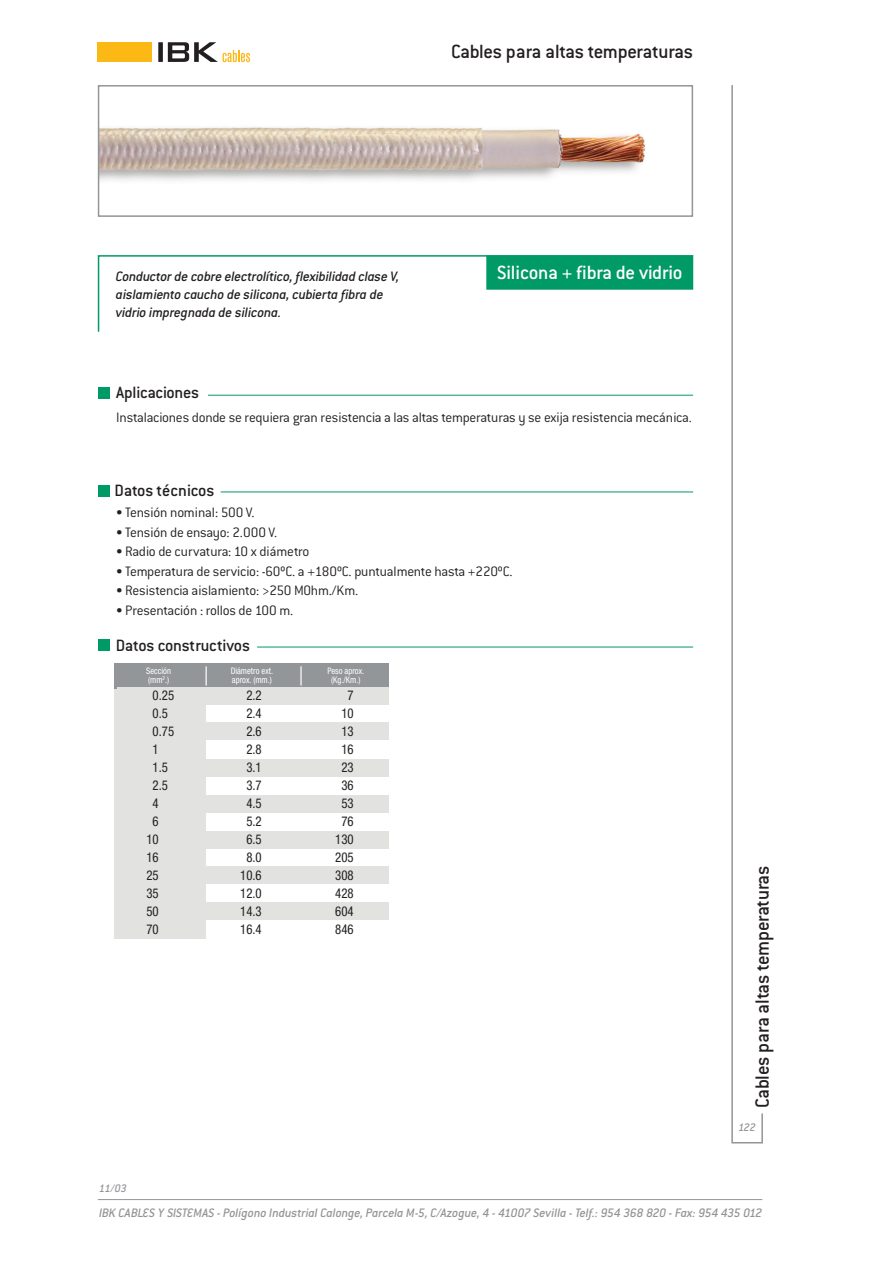
<style>
.page{position:relative;width:893px;height:1263px;background:#fff}
.page>*{position:absolute;margin:0;border:0;box-sizing:border-box;transform-origin:0 0}
.t1{font:500 21px "Conduit ITC";letter-spacing:-.015em;color:#231f20}
.t2{font:500 21px "Conduit ITC";letter-spacing:-.01em;color:#fff}
.t3{font:500 18px "Conduit ITC";letter-spacing:-.01em;color:#231f20}
.t4{font:300 15px "Conduit ITC";letter-spacing:-.015em;color:#231f20}
.t5{font:italic 500 15px/18px "Conduit ITC";letter-spacing:-.015em;color:#231f20}
.t6{font:condensed 13.5px "Helvetica Neue LT Std";color:#231f20;scale:.95 1}
.t7{font:italic 500 13.5px "Conduit ITC";letter-spacing:-.01em;color:#939598}
.t8{font:italic 500 12px "Conduit ITC";letter-spacing:-.04em;color:#939598}
.t9{font:condensed 9px "Helvetica Neue LT Std";color:#fff;scale:.95 1}
</style>
<div class="page">
<hr style="left:98px;top:1199px;width:664px;height:1px;background:#939598">
<svg style="left:731px;top:85px;width:32px;height:1059px"></svg>
<img style="left:101px;top:127px;width:545px;height:54px">
<div style="left:98px;top:85px;width:595px;height:132px;border:2px solid #939598"></div>
<div style="left:98px;top:42px;width:54px;height:20px;background:#fcb814"></div>
<svg style="left:158px;top:42px;width:92px;height:20px"></svg>
<svg style="left:97px;top:255px;width:597px;height:77px"></svg>
<div style="left:114px;top:688px;width:92px;height:251px;background:#e2e2e1"></div>
<div style="left:98px;top:639px;width:11px;height:12px;background:#009a67"></div>
<hr style="left:257px;top:647px;width:436px;height:1px;background:#009a67">
<div style="left:114px;top:663px;width:275px;height:26px;background:#929698"></div>
<div style="left:117px;top:688px;width:272px;height:17px;background:#e2e2e1"></div>
<div style="left:117px;top:722px;width:272px;height:17px;background:#e2e2e1"></div>
<div style="left:117px;top:759px;width:272px;height:17px;background:#e2e2e1"></div>
<div style="left:117px;top:796px;width:272px;height:17px;background:#e2e2e1"></div>
<div style="left:117px;top:831px;width:272px;height:17px;background:#e2e2e1"></div>
<div style="left:117px;top:866px;width:272px;height:17px;background:#e2e2e1"></div>
<div style="left:117px;top:903px;width:272px;height:17px;background:#e2e2e1"></div>
<svg style="left:206px;top:666px;width:1px;height:19px"></svg>
<svg style="left:300px;top:666px;width:2px;height:19px"></svg>
<div style="left:487px;top:256px;width:205px;height:33px;background:#009a67"></div>
<div style="left:486px;top:256px;width:207px;height:34px;border:1px solid #009a67"></div>
<hr style="left:221px;top:492px;width:472px;height:1px;background:#009a67">
<hr style="left:208px;top:395px;width:485px;height:1px;background:#009a67">
<div style="left:98px;top:485px;width:11px;height:11px;background:#009a67"></div>
<div style="left:98px;top:387px;width:11px;height:11px;background:#009a67"></div>
<h1 class="t1" style="left:451px;top:45px;width:244px">Cables para altas temperaturas</h1>
<p class="t5" style="left:116px;top:269px;width:285px">Conductor de cobre electrolítico, flexibilidad clase V, aislamiento caucho de silicona, cubierta fibra de vidrio impregnada de silicona.</p>
<p class="t3" style="left:116px;top:387px;width:85px">Aplicaciones</p>
<h1 class="t2" style="left:497px;top:266px;width:187px">Silicona + fibra de vidrio</h1>
<p class="t4" style="left:116px;top:412px;width:577px">Instalaciones donde se requiera gran resistencia a las altas temperaturas y se exija resistencia mecánica.</p>
<p class="t3" style="left:115px;top:485px;width:101px">Datos técnicos</p>
<p class="t4" style="left:116px;top:508px;width:140px">• Tensión nominal: 500 V.</p>
<p class="t4" style="left:116px;top:527px;width:163px">• Tensión de ensayo: 2.000 V.</p>
<p class="t4" style="left:116px;top:547px;width:195px">• Radio de curvatura: 10 x diámetro</p>
<p class="t4" style="left:116px;top:566px;width:398px">• Temperatura de servicio: -60ºC. a +180ºC. puntualmente hasta +220ºC.</p>
<p class="t4" style="left:116px;top:586px;width:244px">• Resistencia aislamiento: &gt;250 MOhm./Km.</p>
<p class="t4" style="left:116px;top:605px;width:179px">• Presentación : rollos de 100 m.</p>
<p class="t3" style="left:116px;top:639px;width:136px">Datos constructivos</p>
<p class="t6" style="left:153px;top:690px;width:24px">0.25</p>
<p class="t6" style="left:246px;top:690px;width:18px">2.2</p>
<p class="t6" style="left:348px;top:690px;width:8px">7</p>
<p class="t6" style="left:153px;top:708px;width:18px">0.5</p>
<p class="t6" style="left:246px;top:708px;width:18px">2.4</p>
<p class="t6" style="left:341px;top:708px;width:14px">10</p>
<p class="t6" style="left:153px;top:726px;width:24px">0.75</p>
<p class="t6" style="left:246px;top:726px;width:18px">2.6</p>
<p class="t6" style="left:341px;top:726px;width:14px">13</p>
<p class="t6" style="left:153px;top:744px;width:8px">1</p>
<p class="t6" style="left:246px;top:744px;width:18px">2.8</p>
<p class="t6" style="left:341px;top:744px;width:14px">16</p>
<p class="t6" style="left:153px;top:762px;width:18px">1.5</p>
<p class="t6" style="left:246px;top:762px;width:18px">3.1</p>
<p class="t6" style="left:341px;top:762px;width:14px">23</p>
<p class="t6" style="left:153px;top:780px;width:18px">2.5</p>
<p class="t6" style="left:246px;top:780px;width:18px">3.7</p>
<p class="t6" style="left:341px;top:780px;width:14px">36</p>
<p class="t6" style="left:153px;top:798px;width:8px">4</p>
<p class="t6" style="left:246px;top:798px;width:18px">4.5</p>
<p class="t6" style="left:341px;top:798px;width:14px">53</p>
<p class="t6" style="left:153px;top:816px;width:8px">6</p>
<p class="t6" style="left:246px;top:816px;width:18px">5.2</p>
<p class="t6" style="left:341px;top:816px;width:14px">76</p>
<p class="t6" style="left:146px;top:834px;width:14px">10</p>
<p class="t6" style="left:246px;top:834px;width:18px">6.5</p>
<p class="t6" style="left:335px;top:834px;width:21px">130</p>
<p class="t6" style="left:146px;top:852px;width:14px">16</p>
<p class="t6" style="left:246px;top:852px;width:18px">8.0</p>
<p class="t6" style="left:335px;top:852px;width:21px">205</p>
<p class="t6" style="left:146px;top:870px;width:14px">25</p>
<p class="t6" style="left:240px;top:870px;width:24px">10.6</p>
<p class="t6" style="left:335px;top:870px;width:21px">308</p>
<p class="t6" style="left:146px;top:888px;width:14px">35</p>
<p class="t6" style="left:240px;top:888px;width:24px">12.0</p>
<p class="t6" style="left:335px;top:888px;width:21px">428</p>
<p class="t6" style="left:146px;top:906px;width:14px">50</p>
<p class="t6" style="left:240px;top:906px;width:24px">14.3</p>
<p class="t6" style="left:335px;top:906px;width:21px">604</p>
<p class="t6" style="left:146px;top:924px;width:14px">70</p>
<p class="t6" style="left:240px;top:924px;width:24px">16.4</p>
<p class="t6" style="left:335px;top:924px;width:21px">846</p>
<p class="t9" style="left:146px;top:667px;width:28px">Sección</p>
<p class="t9" style="left:231px;top:667px;width:46px">Diámetro ext.</p>
<p class="t9" style="left:327px;top:667px;width:40px">Peso aprox.</p>
<p class="t9" style="left:148px;top:676px;width:24px">(mm<sup>2</sup>.)</p>
<p class="t9" style="left:232px;top:676px;width:44px">aprox. (mm.)</p>
<p class="t9" style="left:331px;top:676px;width:32px">(Kg./Km.)</p>
<p class="t8" style="left:99px;top:1185px;width:29px">11/03</p>
<h1 class="t1" style="left:756px;top:1108px;width:244px;rotate:-90deg">Cables para altas temperaturas</h1>
<p class="t8" style="left:738px;top:1123px;width:19px">122</p>
<p class="t7" style="left:99px;top:1208px;width:665px">IBK CABLES Y SISTEMAS - Polígono Industrial Calonge, Parcela M-5, C/Azogue, 4 - 41007 Sevilla - Telf.: 954 368 820 - Fax: 954 435 012</p>
</div>
